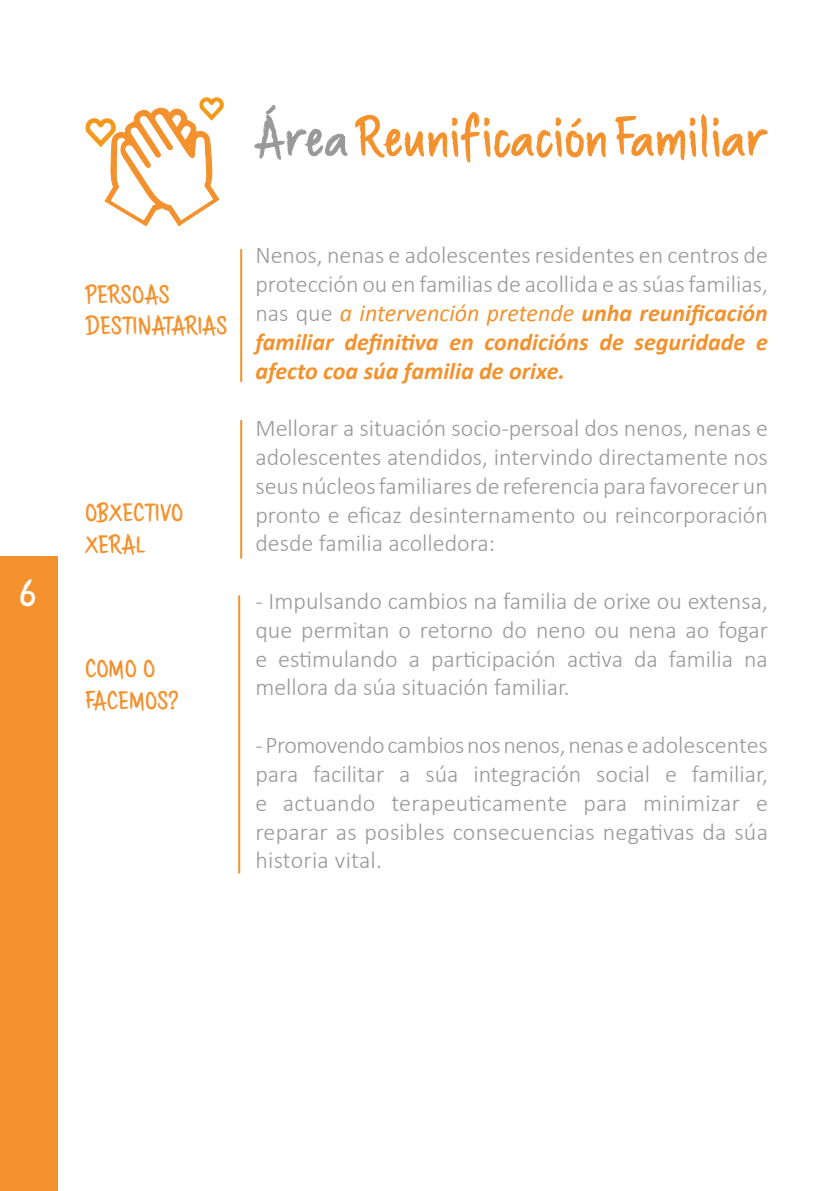
<style>
.page{position:relative;width:840px;height:1191px;background:#fff}
.page>*{position:absolute;margin:0;border:0;box-sizing:border-box;transform-origin:0 0}
.t1{font:56px "Brushaff";color:#f3912d}
.t2{font:40px "Brushaff";color:#fff}
.t3{font:26px/31.2px "Brushaff";color:#f3912d}
.t4{font:300 24px/28.8px "Calibri";color:#9a999a;text-align:justify}
.s1{color:#999}
.s2{font-weight:400;font-style:italic;color:#f3912d}
.s3{font-weight:700;font-style:italic;color:#f3912d}
</style>
<div class="page">
<div style="left:0;top:556px;width:58px;height:635px;background:#f3912d"></div>
<svg style="left:85px;top:97px;width:139px;height:130px"></svg>
<hr style="left:240px;top:249px;width:2px;height:133px;background:#f3912d">
<hr style="left:240px;top:420px;width:2px;height:138px;background:#f3912d">
<hr style="left:238px;top:595px;width:2px;height:278px;background:#f3912d">
<h2 class="t2" style="left:18px;top:570px;width:19px">6</h2>
<h1 class="t1" style="left:255px;top:105px;width:513px"><span class="s1">Área</span> Reunificación Familiar</h1>
<p class="t3" style="left:85px;top:282px;width:144px">PERSOAS<br>DESTINATARIAS</p>
<p class="t3" style="left:85px;top:500px;width:100px">OBXECTIVO<br>XERAL</p>
<p class="t3" style="left:85px;top:656px;width:95px">COMO O<br>FACEMOS?</p>
<p class="t4" style="left:255px;top:241px;width:513px">Nenos, nenas e adolescentes residentes en centros de protección ou en familias de acollida e as súas familias, nas que <span class="s2">a intervención pretende</span> <span class="s3">unha reunificación familiar definitiva en condicións de seguridade e afecto coa súa familia de orixe.</span></p>
<p class="t4" style="left:255px;top:413px;width:513px">Mellorar a situación socio-persoal dos nenos, nenas e adolescentes atendidos, intervindo directamente nos seus núcleos familiares de referencia para favorecer un pronto e eficaz desinternamento ou reincorporación desde familia acolledora:</p>
<p class="t4" style="left:255px;top:586px;width:513px">- Impulsando cambios na familia de orixe ou extensa, que permitan o retorno do neno ou nena ao fogar e estimulando a participación activa da familia na mellora da súa situación familiar.</p>
<p class="t4" style="left:255px;top:730px;width:514px">- Promovendo cambios nos nenos, nenas e adolescentes para facilitar a súa integración social e familiar, e actuando terapeuticamente para minimizar e reparar as posibles consecuencias negativas da súa historia vital.</p>
</div>
